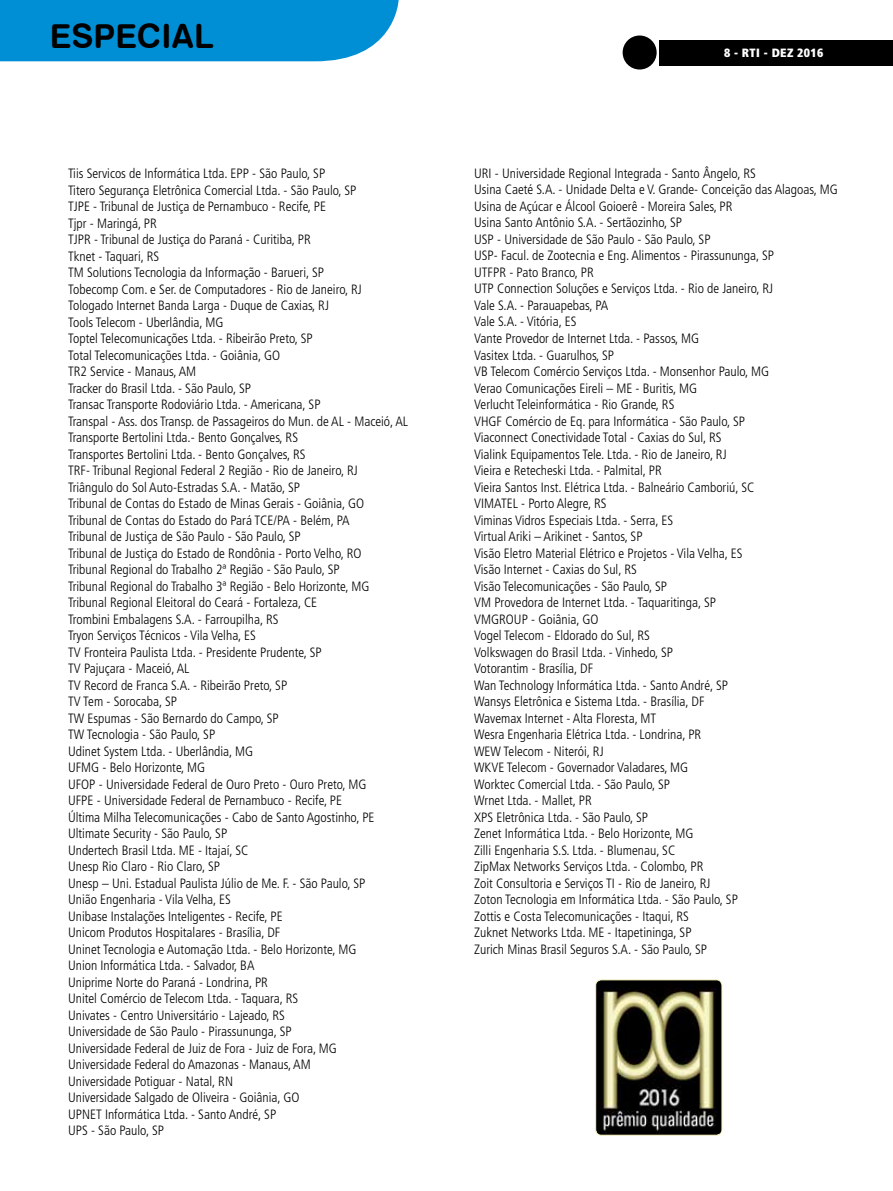
<style>
.page{position:relative;width:893px;height:1191px;background:#fff}
.page>*{position:absolute;margin:0;border:0;box-sizing:border-box;transform-origin:0 0}
.t1{font:33px "Swiss 721 BT Bold Rounded";color:#000}
.t2{font:300 condensed 13.5px/16.5px "Frutiger";color:#000}
.t3{font:900 condensed 12px "Frutiger";letter-spacing:.03em;color:#fff}
</style>
<div class="page">
<div style="left:0;top:0;width:399px;height:62px;background:#008fd5"></div>
<div style="left:659px;top:40px;width:234px;height:25px;background:#000"></div>
<div style="left:623px;top:35px;width:34px;height:35px;background:#000;border-radius:50%"></div>
<img style="left:596px;top:981px;width:126px;height:154px">
<div style="left:595px;top:979px;width:127px;height:156px;border:1px solid #f7f4bf;border-radius:6px"></div>
<h1 class="t1" style="left:50px;top:15px;width:165px">ESPECIAL</h1>
<p class="t3" style="left:724px;top:45px;width:101px">8 - RTI - DEZ 2016</p>
<p class="t2" style="left:68px;top:165px;width:342px">Tiis Servicos de Informática Ltda. EPP - São Paulo, SP<br>Titero Segurança Eletrônica Comercial Ltda. - São Paulo, SP<br>TJPE - Tribunal de Justiça de Pernambuco - Recife, PE<br>Tjpr - Maringá, PR<br>TJPR - Tribunal de Justiça do Paraná - Curitiba, PR<br>Tknet - Taquari, RS<br>TM Solutions Tecnologia da Informação - Barueri, SP<br>Tobecomp Com. e Ser. de Computadores - Rio de Janeiro, RJ Tologado Internet Banda Larga - Duque de Caxias, RJ<br>Tools Telecom - Uberlândia, MG<br>Toptel Telecomunicações Ltda. - Ribeirão Preto, SP<br>Total Telecomunicações Ltda. - Goiânia, GO<br>TR2 Service - Manaus, AM<br>Tracker do Brasil Ltda. - São Paulo, SP<br>Transac Transporte Rodoviário Ltda. - Americana, SP<br>Transpal - Ass. dos Transp. de Passageiros do Mun. de AL - Maceió, AL Transporte Bertolini Ltda.- Bento Gonçalves, RS<br>Transportes Bertolini Ltda. - Bento Gonçalves, RS<br>TRF- Tribunal Regional Federal 2 Região - Rio de Janeiro, RJ<br>Triângulo do Sol Auto-Estradas S.A. - Matão, SP<br>Tribunal de Contas do Estado de Minas Gerais - Goiânia, GO<br>Tribunal de Contas do Estado do Pará TCE/PA - Belém, PA<br>Tribunal de Justiça de São Paulo - São Paulo, SP<br>Tribunal de Justiça do Estado de Rondônia - Porto Velho, RO<br>Tribunal Regional do Trabalho 2ª Região - São Paulo, SP<br>Tribunal Regional do Trabalho 3ª Região - Belo Horizonte, MG Tribunal Regional Eleitoral do Ceará - Fortaleza, CE<br>Trombini Embalagens S.A. - Farroupilha, RS<br>Tryon Serviços Técnicos - Vila Velha, ES<br>TV Fronteira Paulista Ltda. - Presidente Prudente, SP<br>TV Pajuçara - Maceió, AL<br>TV Record de Franca S.A. - Ribeirão Preto, SP<br>TV Tem - Sorocaba, SP<br>TW Espumas - São Bernardo do Campo, SP<br>TW Tecnologia - São Paulo, SP<br>Udinet System Ltda. - Uberlândia, MG<br>UFMG - Belo Horizonte, MG<br>UFOP - Universidade Federal de Ouro Preto - Ouro Preto, MG<br>UFPE - Universidade Federal de Pernambuco - Recife, PE<br>Última Milha Telecomunicações - Cabo de Santo Agostinho, PE Ultimate Security - São Paulo, SP<br>Undertech Brasil Ltda. ME - Itajaí, SC<br>Unesp Rio Claro - Rio Claro, SP<br>Unesp – Uni. Estadual Paulista Júlio de Me. F. - São Paulo, SP<br>União Engenharia - Vila Velha, ES<br>Unibase Instalações Inteligentes - Recife, PE<br>Unicom Produtos Hospitalares - Brasília, DF<br>Uninet Tecnologia e Automação Ltda. - Belo Horizonte, MG<br>Union Informática Ltda. - Salvador, BA<br>Uniprime Norte do Paraná - Londrina, PR<br>Unitel Comércio de Telecom Ltda. - Taquara, RS<br>Univates - Centro Universitário - Lajeado, RS<br>Universidade de São Paulo - Pirassununga, SP<br>Universidade Federal de Juiz de Fora - Juiz de Fora, MG<br>Universidade Federal do Amazonas - Manaus, AM<br>Universidade Potiguar - Natal, RN<br>Universidade Salgado de Oliveira - Goiânia, GO<br>UPNET Informática Ltda. - Santo André, SP<br>UPS - São Paulo, SP</p>
<p class="t2" style="left:474px;top:165px;width:365px">URI - Universidade Regional Integrada - Santo Ângelo, RS<br>Usina Caeté S.A. - Unidade Delta e V. Grande- Conceição das Alagoas, MG Usina de Açúcar e Álcool Goioerê - Moreira Sales, PR<br>Usina Santo Antônio S.A. - Sertãozinho, SP<br>USP - Universidade de São Paulo - São Paulo, SP<br>USP- Facul. de Zootecnia e Eng. Alimentos - Pirassununga, SP<br>UTFPR - Pato Branco, PR<br>UTP Connection Soluções e Serviços Ltda. - Rio de Janeiro, RJ<br>Vale S.A. - Parauapebas, PA<br>Vale S.A. - Vitória, ES<br>Vante Provedor de Internet Ltda. - Passos, MG<br>Vasitex Ltda. - Guarulhos, SP<br>VB Telecom Comércio Serviços Ltda. - Monsenhor Paulo, MG<br>Verao Comunicações Eireli – ME - Buritis, MG<br>Verlucht Teleinformática - Rio Grande, RS<br>VHGF Comércio de Eq. para Informática - São Paulo, SP<br>Viaconnect Conectividade Total - Caxias do Sul, RS<br>Vialink Equipamentos Tele. Ltda. - Rio de Janeiro, RJ<br>Vieira e Retecheski Ltda. - Palmital, PR<br>Vieira Santos Inst. Elétrica Ltda. - Balneário Camboriú, SC<br>VIMATEL - Porto Alegre, RS<br>Viminas Vidros Especiais Ltda. - Serra, ES<br>Virtual Ariki – Arikinet - Santos, SP<br>Visão Eletro Material Elétrico e Projetos - Vila Velha, ES<br>Visão Internet - Caxias do Sul, RS<br>Visão Telecomunicações - São Paulo, SP<br>VM Provedora de Internet Ltda. - Taquaritinga, SP<br>VMGROUP - Goiânia, GO<br>Vogel Telecom - Eldorado do Sul, RS<br>Volkswagen do Brasil Ltda. - Vinhedo, SP<br>Votorantim - Brasília, DF<br>Wan Technology Informática Ltda. - Santo André, SP<br>Wansys Eletrônica e Sistema Ltda. - Brasília, DF<br>Wavemax Internet - Alta Floresta, MT<br>Wesra Engenharia Elétrica Ltda. - Londrina, PR<br>WEW Telecom - Niterói, RJ<br>WKVE Telecom - Governador Valadares, MG<br>Worktec Comercial Ltda. - São Paulo, SP<br>Wrnet Ltda. - Mallet, PR<br>XPS Eletrônica Ltda. - São Paulo, SP<br>Zenet Informática Ltda. - Belo Horizonte, MG<br>Zilli Engenharia S.S. Ltda. - Blumenau, SC<br>ZipMax Networks Serviços Ltda. - Colombo, PR<br>Zoit Consultoria e Serviços TI - Rio de Janeiro, RJ<br>Zoton Tecnologia em Informática Ltda. - São Paulo, SP<br>Zottis e Costa Telecomunicações - Itaqui, RS<br>Zuknet Networks Ltda. ME - Itapetininga, SP<br>Zurich Minas Brasil Seguros S.A. - São Paulo, SP</p>
</div>
